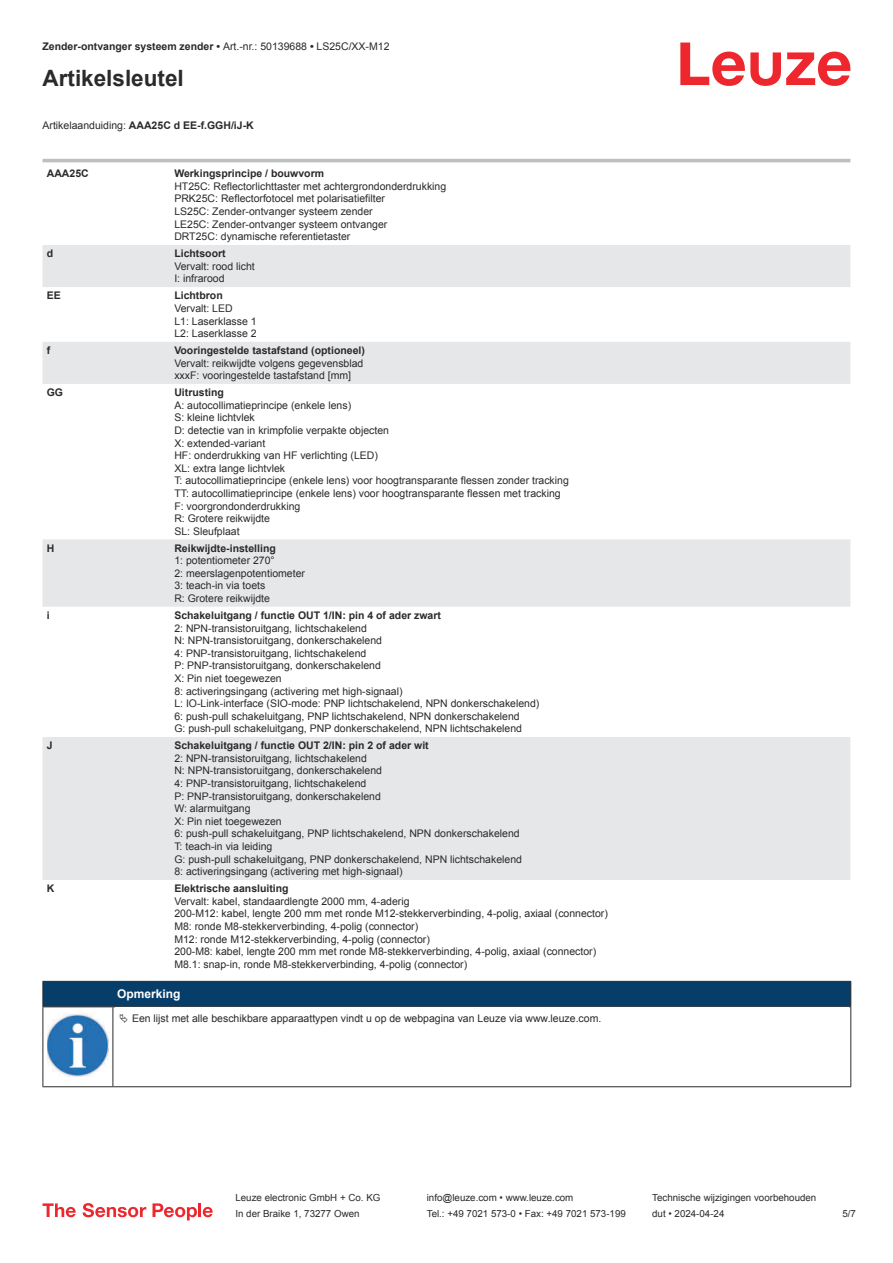
<style>
.page{position:relative;width:893px;height:1263px;background:#fff}
.page>*{position:absolute;margin:0;border:0;box-sizing:border-box;transform-origin:0 0}
.t1{font:700 22.5px "Arial";color:#2b292a}
.t2{font:700 12px "Arial";color:#fff}
.t3{font:10.5px/12.6px "Arial";color:#2b292a}
.t4{font:700 10.5px "Arial";color:#2b292a}
.t5{font:9.75px "Arial";color:#2b292a}
.s1{font-weight:400}
</style>
<div class="page">
<svg style="left:680px;top:43px;width:170px;height:43px"></svg>
<svg style="left:43px;top:245px;width:807px;height:635px"></svg>
<hr style="left:43px;top:159px;width:127px;height:3px;background:#bdbfc1">
<hr style="left:170px;top:159px;width:680px;height:3px;background:#bdbfc1">
<svg style="left:43px;top:1203px;width:33px;height:14px"></svg>
<svg style="left:83px;top:1203px;width:63px;height:14px"></svg>
<svg style="left:153px;top:1203px;width:44px;height:17px"></svg>
<hr style="left:198px;top:1203px;width:3px;height:14px;background:#ed272d">
<svg style="left:203px;top:1207px;width:10px;height:10px"></svg>
<div style="left:43px;top:981px;width:808px;height:26px;background:#063d69"></div>
<hr style="left:113px;top:1006px;width:738px;height:1px;background:#2b292a">
<hr style="left:43px;top:1007px;width:1px;height:75px;background:#2b292a">
<hr style="left:113px;top:1007px;width:1px;height:75px;background:#2b292a">
<hr style="left:850px;top:1007px;width:1px;height:75px;background:#2b292a">
<hr style="left:43px;top:1086px;width:70px;height:1px;background:#2b292a">
<hr style="left:113px;top:1086px;width:738px;height:1px;background:#2b292a">
<img style="left:47px;top:1013px;width:61px;height:63px">
<p class="t4" style="left:43px;top:43px;width:348px">Zender-ontvanger systeem zender • <span class="s1">Art.-nr.: 50139688</span> • <span class="s1">LS25C/XX-M12</span></p>
<h1 class="t1" style="left:43px;top:70px;width:143px">Artikelsleutel</h1>
<p class="t4" style="left:43px;top:121px;width:213px"><span class="s1">Artikelaanduiding:</span> AAA25C d EE-f.GGH/iJ-K</p>
<p class="t4" style="left:47px;top:170px;width:43px">AAA25C</p>
<p class="t4" style="left:174px;top:170px;width:151px">Werkingsprincipe / bouwvorm</p>
<p class="t3" style="left:174px;top:181px;width:273px">HT25C: Reflectorlichttaster met achtergrondonderdrukking PRK25C: Reflectorfotocel met polarisatiefilter<br>LS25C: Zender-ontvanger systeem zender<br>LE25C: Zender-ontvanger systeem ontvanger<br>DRT25C: dynamische referentietaster</p>
<p class="t4" style="left:47px;top:250px;width:8px">d</p>
<p class="t4" style="left:174px;top:250px;width:53px">Lichtsoort</p>
<p class="t3" style="left:174px;top:261px;width:82px">Vervalt: rood licht<br>I: infrarood</p>
<p class="t4" style="left:47px;top:292px;width:16px">EE</p>
<p class="t4" style="left:174px;top:292px;width:50px">Lichtbron</p>
<p class="t3" style="left:174px;top:303px;width:84px">Vervalt: LED<br>L1: Laserklasse 1<br>L2: Laserklasse 2</p>
<p class="t4" style="left:47px;top:346px;width:5px">f</p>
<p class="t4" style="left:174px;top:346px;width:192px">Vooringestelde tastafstand (optioneel)</p>
<p class="t3" style="left:174px;top:358px;width:191px">Vervalt: reikwijdte volgens gegevensblad xxxF: vooringestelde tastafstand [mm]</p>
<p class="t4" style="left:47px;top:388px;width:18px">GG</p>
<p class="t4" style="left:174px;top:388px;width:51px">Uitrusting</p>
<p class="t3" style="left:174px;top:400px;width:396px">A: autocollimatieprincipe (enkele lens)<br>S: kleine lichtvlek<br>D: detectie van in krimpfolie verpakte objecten<br>X: extended-variant<br>HF: onderdrukking van HF verlichting (LED)<br>XL: extra lange lichtvlek<br>T: autocollimatieprincipe (enkele lens) voor hoogtransparante flessen zonder tracking TT: autocollimatieprincipe (enkele lens) voor hoogtransparante flessen met tracking F: voorgrondonderdrukking<br>R: Grotere reikwijdte<br>SL: Sleufplaat</p>
<p class="t4" style="left:47px;top:544px;width:9px">H</p>
<p class="t4" style="left:174px;top:544px;width:103px">Reikwijdte-instelling</p>
<p class="t3" style="left:174px;top:555px;width:132px">1: potentiometer 270°<br>2: meerslagenpotentiometer<br>3: teach-in via toets<br>R: Grotere reikwijdte</p>
<p class="t4" style="left:47px;top:611px;width:4px">i</p>
<p class="t4" style="left:174px;top:611px;width:268px">Schakeluitgang / functie OUT 1/IN: pin 4 of ader zwart</p>
<p class="t3" style="left:174px;top:622px;width:367px">2: NPN-transistoruitgang, lichtschakelend<br>N: NPN-transistoruitgang, donkerschakelend<br>4: PNP-transistoruitgang, lichtschakelend<br>P: PNP-transistoruitgang, donkerschakelend<br>X: Pin niet toegewezen<br>8: activeringsingang (activering met high-signaal)<br>L: IO-Link-interface (SIO-mode: PNP lichtschakelend, NPN donkerschakelend)<br>6: push-pull schakeluitgang, PNP lichtschakelend, NPN donkerschakelend<br>G: push-pull schakeluitgang, PNP donkerschakelend, NPN lichtschakelend</p>
<p class="t4" style="left:47px;top:741px;width:7px">J</p>
<p class="t4" style="left:174px;top:741px;width:256px">Schakeluitgang / functie OUT 2/IN: pin 2 of ader wit</p>
<p class="t3" style="left:174px;top:753px;width:349px">2: NPN-transistoruitgang, lichtschakelend<br>N: NPN-transistoruitgang, donkerschakelend<br>4: PNP-transistoruitgang, lichtschakelend<br>P: PNP-transistoruitgang, donkerschakelend<br>W: alarmuitgang<br>X: Pin niet toegewezen<br>6: push-pull schakeluitgang, PNP lichtschakelend, NPN donkerschakelend T: teach-in via leiding<br>G: push-pull schakeluitgang, PNP donkerschakelend, NPN lichtschakelend 8: activeringsingang (activering met high-signaal)</p>
<p class="t4" style="left:47px;top:884px;width:9px">K</p>
<p class="t4" style="left:174px;top:884px;width:116px">Elektrische aansluiting</p>
<p class="t3" style="left:174px;top:896px;width:435px">Vervalt: kabel, standaardlengte 2000 mm, 4-aderig<br>200-M12: kabel, lengte 200 mm met ronde M12-stekkerverbinding, 4-polig, axiaal (connector)<br>M8: ronde M8-stekkerverbinding, 4-polig (connector)<br>M12: ronde M12-stekkerverbinding, 4-polig (connector)<br>200-M8: kabel, lengte 200 mm met ronde M8-stekkerverbinding, 4-polig, axiaal (connector)<br>M8.1: snap-in, ronde M8-stekkerverbinding, 4-polig (connector)</p>
<p class="t2" style="left:117px;top:989px;width:65px">Opmerking</p>
<p class="t3" style="left:132px;top:1012px;width:471px">Een lijst met alle beschikbare apparaattypen vindt u op de webpagina van Leuze via www.leuze.com.</p>
<p class="t5" style="left:235px;top:1194px;width:146px">Leuze electronic GmbH + Co. KG</p>
<p class="t5" style="left:427px;top:1194px;width:148px">info@leuze.com • www.leuze.com</p>
<p class="t5" style="left:652px;top:1194px;width:166px">Technische wijzigingen voorbehouden</p>
<p class="t5" style="left:235px;top:1210px;width:126px">In der Braike 1, 73277 Owen</p>
<p class="t5" style="left:427px;top:1210px;width:201px">Tel.: +49 7021 573-0 • Fax: +49 7021 573-199</p>
<p class="t5" style="left:652px;top:1210px;width:74px">dut • 2024-04-24</p>
<p class="t5" style="left:842px;top:1210px;width:15px">5 /7</p>
</div>
